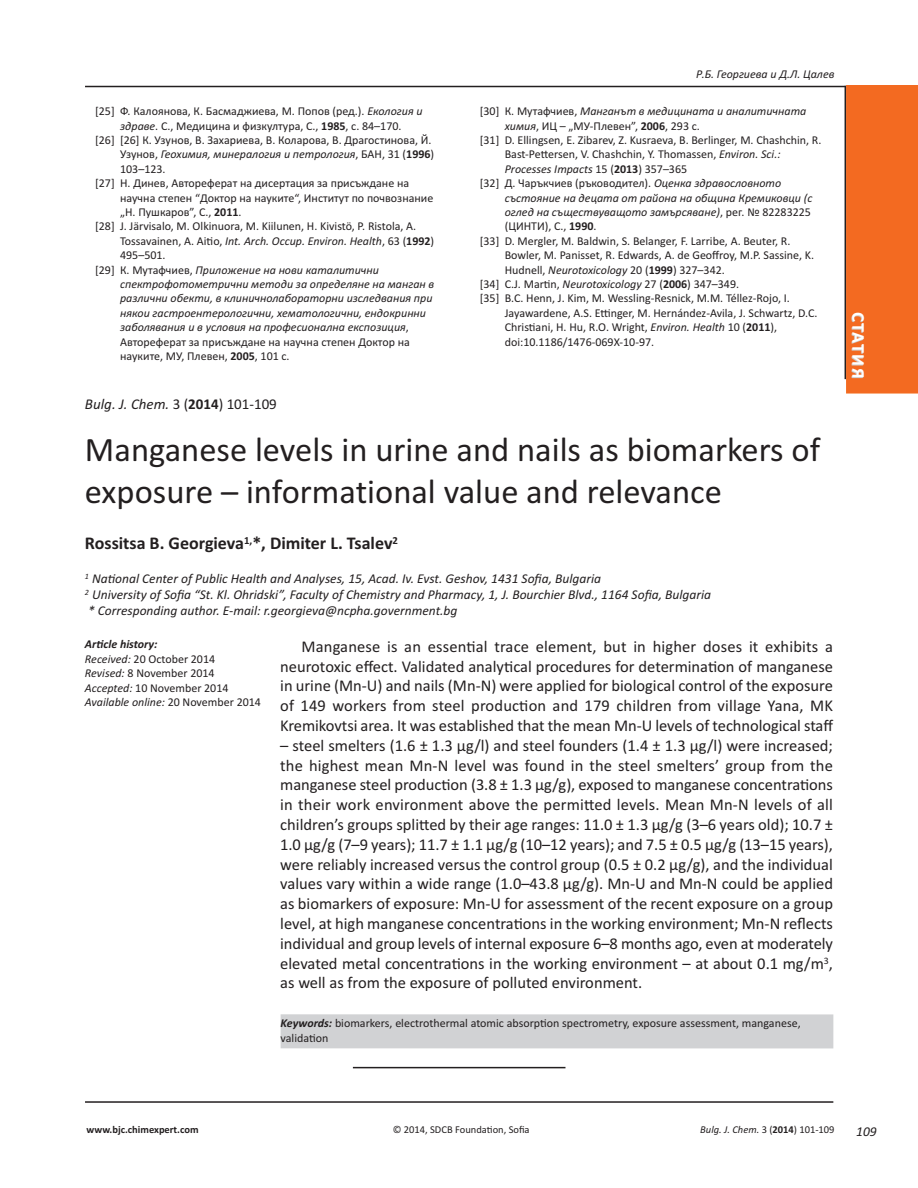
<style>
.page{position:relative;width:918px;height:1188px;background:#fff}
.page>*{position:absolute;margin:0;border:0;box-sizing:border-box;transform-origin:0 0}
.t1{font:34.5px/41.4px "Calibri";color:#231f20}
.t2{font:700 18px "Calibri";color:#231f20}
.t3{font:700 18px "Calibri";letter-spacing:.09em;color:#fff}
.t4{font:16.5px/19.8px "Calibri";letter-spacing:-.005em;color:#231f20;text-align:justify}
.t5{font:italic 15px "Calibri";color:#231f20}
.t6{font:italic 13.5px/16.2px "Calibri";color:#231f20}
.t7{font:12px/14.4px "Calibri";color:#231f20}
.t8{font:italic 12px "Calibri";color:#231f20}
.t9{font:10.5px "Calibri";color:#231f20}
.t10{font:italic 10.5px "Calibri";color:#231f20}
.t11{font:700 10.5px "Calibri";color:#231f20}
.s1{font-style:italic}
.s2{font-weight:700}
.s3{font-style:normal}
.s4{font-weight:700;font-style:normal}
.s5{font-weight:700;font-style:italic}
</style>
<div class="page">
<hr style="left:85px;top:1101px;width:748px;height:2px;background:#231f20">
<div style="left:846px;top:86px;width:72px;height:307px;background:#f36a21"></div>
<hr style="left:85px;top:86px;width:761px;height:1px;background:#231f20">
<hr style="left:845px;top:86px;width:1px;height:293px;background:#231f20">
<div style="left:281px;top:1014px;width:552px;height:34px;background:#d1d2d4"></div>
<hr style="left:353px;top:1067px;width:212px;height:1px;background:#231f20">
<p class="t7" style="left:95px;top:104px;width:329px">[25] Ф. Калоянова, К. Басмаджиева, М. Попов (ред.). <span class="s1">Екология и</span></p>
<p class="t7" style="left:120px;top:118px;width:283px"><span class="s1">здраве</span>. С., Mедицина и физкултура, С., <span class="s2">1985</span>, с. 84–170.</p>
<p class="t7" style="left:95px;top:133px;width:338px">[26] [26] К. Узунов, В. Захариева, В. Коларова, В. Драгостинова, Й.</p>
<p class="t8" style="left:120px;top:147px;width:316px"><span class="s3">Узунов,</span> Геохимия, минералогия и петрология<span class="s3">, БАН, 31 (</span><span class="s4">1996</span><span class="s3">)</span></p>
<p class="t7" style="left:120px;top:162px;width:47px">103–123.</p>
<p class="t7" style="left:95px;top:176px;width:315px">[27] Н. Динев, Автореферат на дисертация за присъждане на</p>
<p class="t7" style="left:120px;top:190px;width:315px">научна степен “Доктор на науките“, Институт по почвознание</p>
<p class="t7" style="left:120px;top:205px;width:123px">„Н. Пушкаров”, С., <span class="s2">2011</span>.</p>
<p class="t7" style="left:95px;top:219px;width:323px">[28] J. Järvisalo, M. Olkinuora, M. Kiilunen, H. Kivistö, P. Ristola, A.</p>
<p class="t8" style="left:120px;top:234px;width:316px"><span class="s3">Tossavainen, A. Aitio,</span> Int. Arch. Occup. Environ. Health<span class="s3">, 63 (</span><span class="s4">1992</span><span class="s3">)</span></p>
<p class="t7" style="left:120px;top:248px;width:47px">495–501.</p>
<p class="t8" style="left:95px;top:263px;width:285px"><span class="s3">[29] К. Мутафчиев,</span> Приложение на нови каталитични</p>
<p class="t8" style="left:120px;top:277px;width:316px">спектрофотометрични методи за определяне на манган в</p>
<p class="t8" style="left:120px;top:291px;width:314px">различни обекти, в клиничнолабораторни изследвания при</p>
<p class="t8" style="left:120px;top:306px;width:308px">някои гастроентерологични, хематологични, ендокринни</p>
<p class="t8" style="left:120px;top:320px;width:290px">заболявания и в условия на професионална експозиция<span class="s3">,</span></p>
<p class="t7" style="left:120px;top:334px;width:291px">Автореферат за присъждане на научна степен Доктор на</p>
<p class="t7" style="left:120px;top:349px;width:171px">науките, МУ, Плевен, <span class="s2">2005</span>, 101 с.</p>
<p class="t8" style="left:696px;top:67px;width:140px">Р.Б. Георгиева и Д.Л. Цалев</p>
<p class="t8" style="left:480px;top:104px;width:328px"><span class="s3">[30] К. Мутафчиев,</span> Манганът в медицината и аналитичната</p>
<p class="t7" style="left:505px;top:118px;width:197px"><span class="s1">химия</span>, ИЦ – „МУ-Плевен”, <span class="s2">2006</span>, 293 с.</p>
<p class="t7" style="left:480px;top:133px;width:343px">[31] D. Ellingsen, E. Zibarev, Z. Kusraeva, B. Berlinger, M. Chashchin, R.</p>
<p class="t7" style="left:505px;top:147px;width:277px">Bast-Pettersen, V. Chashchin, Y. Thomassen, <span class="s1">Environ. Sci.:</span></p>
<p class="t8" style="left:505px;top:162px;width:184px">Processes Impacts <span class="s3">15 (</span><span class="s4">2013</span><span class="s3">) 357–365</span></p>
<p class="t7" style="left:480px;top:176px;width:303px">[32] Д. Чаръкчиев (ръководител). <span class="s1">Оценка здравословното</span></p>
<p class="t8" style="left:505px;top:191px;width:309px">състояние на децата от района на община Кремиковци (с</p>
<p class="t8" style="left:505px;top:205px;width:308px">оглед на съществуващото замърсяване)<span class="s3">, рег. № 82283225</span></p>
<p class="t7" style="left:505px;top:219px;width:93px">(ЦИНТИ), С., <span class="s2">1990</span>.</p>
<p class="t7" style="left:480px;top:234px;width:312px">[33] D. Mergler, M. Baldwin, S. Belanger, F. Larribe, A. Beuter, R.</p>
<p class="t7" style="left:505px;top:248px;width:311px">Bowler, M. Panisset, R. Edwards, A. de Geoffroy, M.P. Sassine, K.</p>
<p class="t7" style="left:505px;top:262px;width:222px">Hudnell, <span class="s1">Neurotoxicology</span> 20 (<span class="s2">1999</span>) 327–342.</p>
<p class="t7" style="left:480px;top:277px;width:261px">[34] C.J. Martin, <span class="s1">Neurotoxicology</span> 27 (<span class="s2">2006</span>) 347–349.</p>
<p class="t7" style="left:480px;top:291px;width:312px">[35] B.C. Henn, J. Kim, M. Wessling-Resnick, M.M. Téllez-Rojo, I.</p>
<p class="t7" style="left:505px;top:306px;width:314px">Jayawardene, A.S. Ettinger, M. Hernández-Avila, J. Schwartz, D.C.</p>
<p class="t7" style="left:505px;top:320px;width:274px">Christiani, H. Hu, R.O. Wright, <span class="s1">Environ. Health</span> 10 (<span class="s2">2011</span>),</p>
<p class="t7" style="left:505px;top:334px;width:151px">doi:10.1186/1476-069X-10-97.</p>
<p class="t5" style="left:85px;top:395px;width:193px">Bulg. J. Chem. <span class="s3">3 (</span><span class="s4">2014</span><span class="s3">) 101-109</span></p>
<h1 class="t1" style="left:85px;top:429px;width:737px">Manganese levels in urine and nails as biomarkers of exposure – informational value and relevance</h1>
<h2 class="t2" style="left:85px;top:532px;width:315px">Rossitsa B. Georgieva<sup>1,</sup>*, Dimiter L. Tsalev<sup>2</sup></h2>
<p class="t6" style="left:85px;top:570px;width:628px"><sup>1</sup> National Center of Public Health and Analyses, 15, Acad. Iv. Evst. Geshov, 1431 Sofia, Bulgaria<br><sup>2</sup> University of Sofia “St. Kl. Ohridski”, Faculty of Chemistry and Pharmacy, 1, J. Bourchier Blvd., 1164 Sofia, Bulgaria * Corresponding author. E-mail: r.georgieva@ncpha.government.bg</p>
<p class="t7" style="left:85px;top:637px;width:178px"><span class="s5">Article history:<br></span><span class="s1">Received:</span> 20 October 2014<br><span class="s1">Revised:</span> 8 November 2014<br><span class="s1">Accepted:</span> 10 November 2014<br><span class="s1">Available online:</span> 20 November 2014</p>
<p class="t4" style="left:280px;top:636px;width:554px;text-indent:21px">Manganese is an essential trace element, but in higher doses it exhibits a neurotoxic effect. Validated analytical procedures for determination of manganese in urine (Mn-U) and nails (Mn-N) were applied for biological control of the exposure of 149 workers from steel production and 179 children from village Yana, MK Kremikovtsi area. It was established that the mean Mn-U levels of technological staff</p>
<p class="t4" style="left:280px;top:735px;width:554px">– steel smelters (1.6 ± 1.3 μg/l) and steel founders (1.4 ± 1.3 μg/l) were increased; the highest mean Mn-N level was found in the steel smelters’ group from the manganese steel production (3.8 ± 1.3 μg/g), exposed to manganese concentrations in their work environment above the permitted levels. Mean Mn-N levels of all children’s groups splitted by their age ranges: 11.0 ± 1.3 μg/g (3–6 years old); 10.7 ± 1.0 μg/g (7–9 years); 11.7 ± 1.1 μg/g (10–12 years); and 7.5 ± 0.5 μg/g (13–15 years), were reliably increased versus the control group (0.5 ± 0.2 μg/g), and the individual values vary within a wide range (1.0–43.8 μg/g). Mn-U and Mn-N could be applied as biomarkers of exposure: Mn-U for assessment of the recent exposure on a group level, at high manganese concentrations in the working environment; Mn-N reflects individual and group levels of internal exposure 6–8 months ago, even at moderately elevated metal concentrations in the working environment – at about 0.1 mg/m<sup>3</sup>, as well as from the exposure of polluted environment.</p>
<p class="t7" style="left:281px;top:1015px;width:522px;line-height:15px"><span class="s5">Keywords:</span> biomarkers, electrothermal atomic absorption spectrometry, exposure assessment, manganese, validation</p>
<h2 class="t3" style="left:869px;top:312px;width:67px;rotate:90deg">СТАТИЯ</h2>
<p class="t11" style="left:87px;top:1124px;width:114px">www.bjc.chimexpert.com</p>
<p class="t9" style="left:393px;top:1124px;width:138px">© 2014, SDCB Foundation, Sofia</p>
<p class="t10" style="left:700px;top:1124px;width:136px">Bulg. J. Chem. <span class="s3">3 (</span><span class="s4">2014</span><span class="s3">) 101-109</span></p>
<p class="t6" style="left:856px;top:1123px;width:22px">109</p>
</div>
